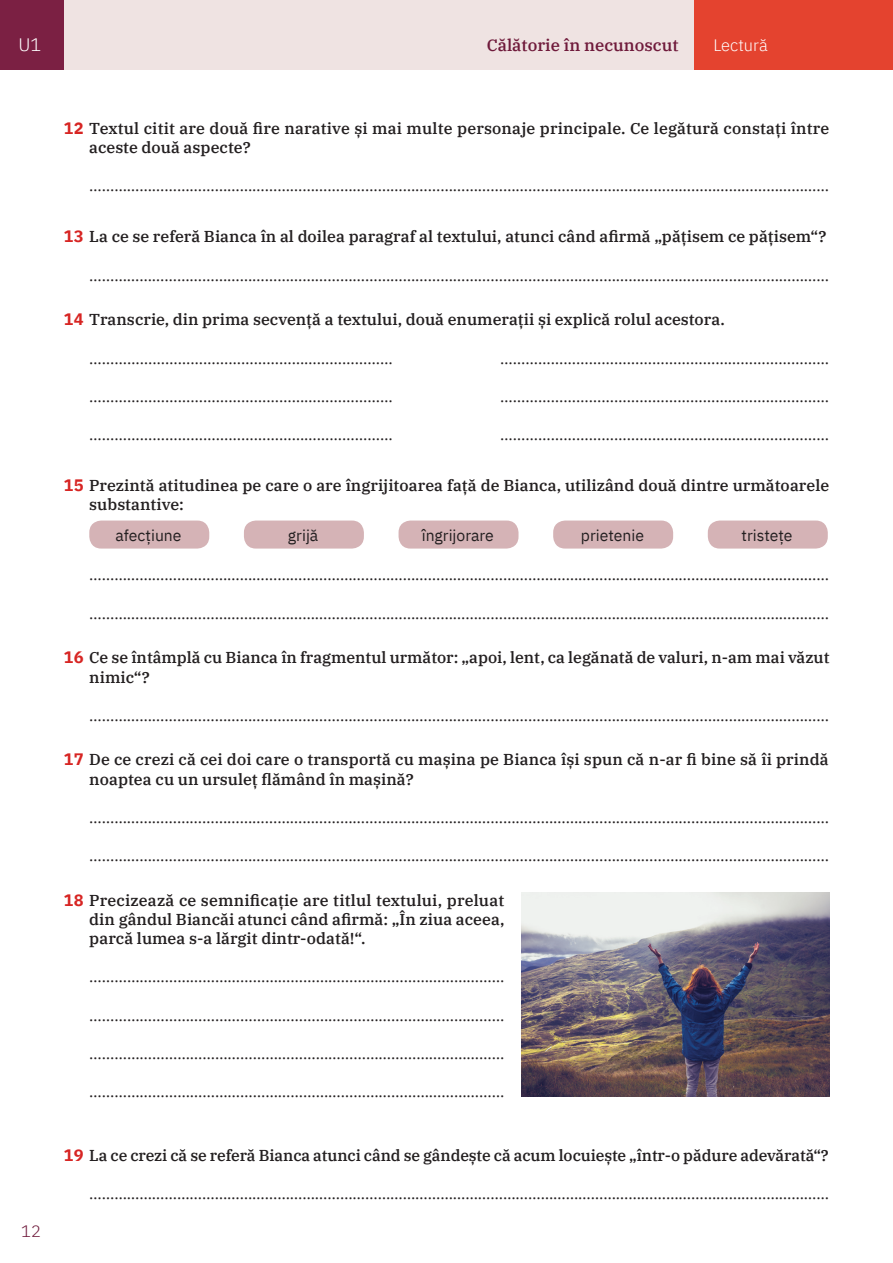
<style>
.page{position:relative;width:893px;height:1263px;background:#fff}
.page>*{position:absolute;margin:0;border:0;box-sizing:border-box;transform-origin:0 0}
.t1{font:300 18px "IBM Plex Sans";color:#fff}
.t2{font:500 16.5px "IBM Plex Serif";color:#6f1a3b}
.t3{font:300 16.5px "IBM Plex Sans";color:#fff}
.t4{font:300 16.5px "IBM Plex Sans";color:#6f1a3b}
.Pentru_început_dungă{font:15.75px "IBM Plex Sans";color:#231f20}
.t5{font:500 15.75px/19.2px "IBM Plex Serif";color:#231f20}
.s1{font-family:"IBM Plex Sans";font-weight:700;font-size:16.5px;color:#d72523}
</style>
<div class="page">
<div style="left:0;top:0;width:893px;height:70px;background:#efe3e2"></div>
<div style="left:0;top:0;width:64px;height:70px;background:#7b2043"></div>
<div style="left:694px;top:0;width:199px;height:70px;background:#e4432f"></div>
<div style="left:89px;top:520px;width:120px;height:29px;background:#d5b3b6;border-radius:12px"></div>
<div style="left:244px;top:520px;width:120px;height:29px;background:#d5b3b6;border-radius:12px"></div>
<div style="left:399px;top:520px;width:119px;height:29px;background:#d5b3b6;border-radius:12px"></div>
<div style="left:553px;top:520px;width:120px;height:29px;background:#d5b3b6;border-radius:12px"></div>
<div style="left:708px;top:520px;width:120px;height:29px;background:#d5b3b6;border-radius:12px"></div>
<img style="left:521px;top:892px;width:308px;height:205px">
<p class="t1" style="left:19px;top:31px;width:24px">U1</p>
<p class="t2" style="left:487px;top:32px;width:193px">Călătorie în necunoscut</p>
<p class="t3" style="left:713px;top:33px;width:56px">Lectură</p>
<p class="t4" style="left:21px;top:1219px;width:21px">12</p>
<p class="t5" style="left:89px;top:117px;width:742px;text-indent:-26px"><span class="s1">12</span> Textul citit are două fire narative și mai multe personaje principale. Ce legătură constați între aceste două aspecte?</p>
<p class="Pentru_început_dungă" style="left:89px;top:174px;width:741px">……………………………………………………………………………………………………………………………………………………………</p>
<p class="t5" style="left:64px;top:226px;width:764px"><span class="s1">13</span> La ce se referă Bianca în al doilea paragraf al textului, atunci când afirmă „pățisem ce pățisem“?</p>
<p class="Pentru_început_dungă" style="left:89px;top:263px;width:741px">……………………………………………………………………………………………………………………………………………………………</p>
<p class="t5" style="left:64px;top:309px;width:662px"><span class="s1">14</span> Transcrie, din prima secvență a textului, două enumerații și explică rolul acestora.</p>
<p class="Pentru_început_dungă" style="left:89px;top:346px;width:305px">………………………………………………………………</p>
<p class="Pentru_început_dungă" style="left:500px;top:346px;width:330px">……………………………………………………………………</p>
<p class="Pentru_început_dungă" style="left:89px;top:384px;width:305px">………………………………………………………………</p>
<p class="Pentru_început_dungă" style="left:500px;top:384px;width:330px">……………………………………………………………………</p>
<p class="Pentru_început_dungă" style="left:89px;top:422px;width:305px">………………………………………………………………</p>
<p class="Pentru_început_dungă" style="left:500px;top:422px;width:330px">……………………………………………………………………</p>
<p class="t5" style="left:89px;top:475px;width:741px;text-indent:-26px"><span class="s1">15</span> Prezintă atitudinea pe care o are îngrijitoarea față de Bianca, utilizând două dintre următoarele substantive:</p>
<p class="Pentru_început_dungă" style="left:116px;top:523px;width:68px">afecțiune</p>
<p class="Pentru_început_dungă" style="left:288px;top:523px;width:32px">grijă</p>
<p class="Pentru_început_dungă" style="left:422px;top:523px;width:74px">îngrijorare</p>
<p class="Pentru_început_dungă" style="left:581px;top:523px;width:65px">prietenie</p>
<p class="Pentru_început_dungă" style="left:741px;top:523px;width:53px">tristețe</p>
<p class="Pentru_început_dungă" style="left:89px;top:563px;width:741px">……………………………………………………………………………………………………………………………………………………………</p>
<p class="Pentru_început_dungă" style="left:89px;top:601px;width:741px">……………………………………………………………………………………………………………………………………………………………</p>
<p class="t5" style="left:89px;top:647px;width:742px;text-indent:-26px"><span class="s1">16</span> Ce se întâmplă cu Bianca în fragmentul următor: „apoi, lent, ca legănată de valuri, n-am mai văzut nimic“?</p>
<p class="Pentru_început_dungă" style="left:89px;top:703px;width:741px">……………………………………………………………………………………………………………………………………………………………</p>
<p class="t5" style="left:89px;top:749px;width:741px;text-indent:-26px"><span class="s1">17</span> De ce crezi că cei doi care o transportă cu mașina pe Bianca își spun că n-ar fi bine să îi prindă noaptea cu un ursuleț flămând în mașină?</p>
<p class="Pentru_început_dungă" style="left:89px;top:805px;width:741px">……………………………………………………………………………………………………………………………………………………………</p>
<p class="Pentru_început_dungă" style="left:89px;top:843px;width:741px">……………………………………………………………………………………………………………………………………………………………</p>
<p class="t5" style="left:89px;top:889px;width:417px;text-align:justify;text-indent:-26px"><span class="s1">18</span> Precizează ce semnificație are titlul textului, preluat din gândul Biancăi atunci când afirmă: „În ziua aceea, parcă lumea s-a lărgit dintr-odată!“.</p>
<p class="Pentru_început_dungă" style="left:89px;top:965px;width:417px">………………………………………………………………………………………</p>
<p class="Pentru_început_dungă" style="left:89px;top:1003px;width:417px">………………………………………………………………………………………</p>
<p class="Pentru_început_dungă" style="left:89px;top:1041px;width:417px">………………………………………………………………………………………</p>
<p class="Pentru_început_dungă" style="left:89px;top:1079px;width:417px">………………………………………………………………………………………</p>
<p class="t5" style="left:64px;top:1144px;width:766px"><span class="s1">19</span> La ce crezi că se referă Bianca atunci când se gândește că acum locuiește „într-o pădure adevărată“?</p>
<p class="Pentru_început_dungă" style="left:89px;top:1181px;width:741px">……………………………………………………………………………………………………………………………………………………………</p>
</div>
